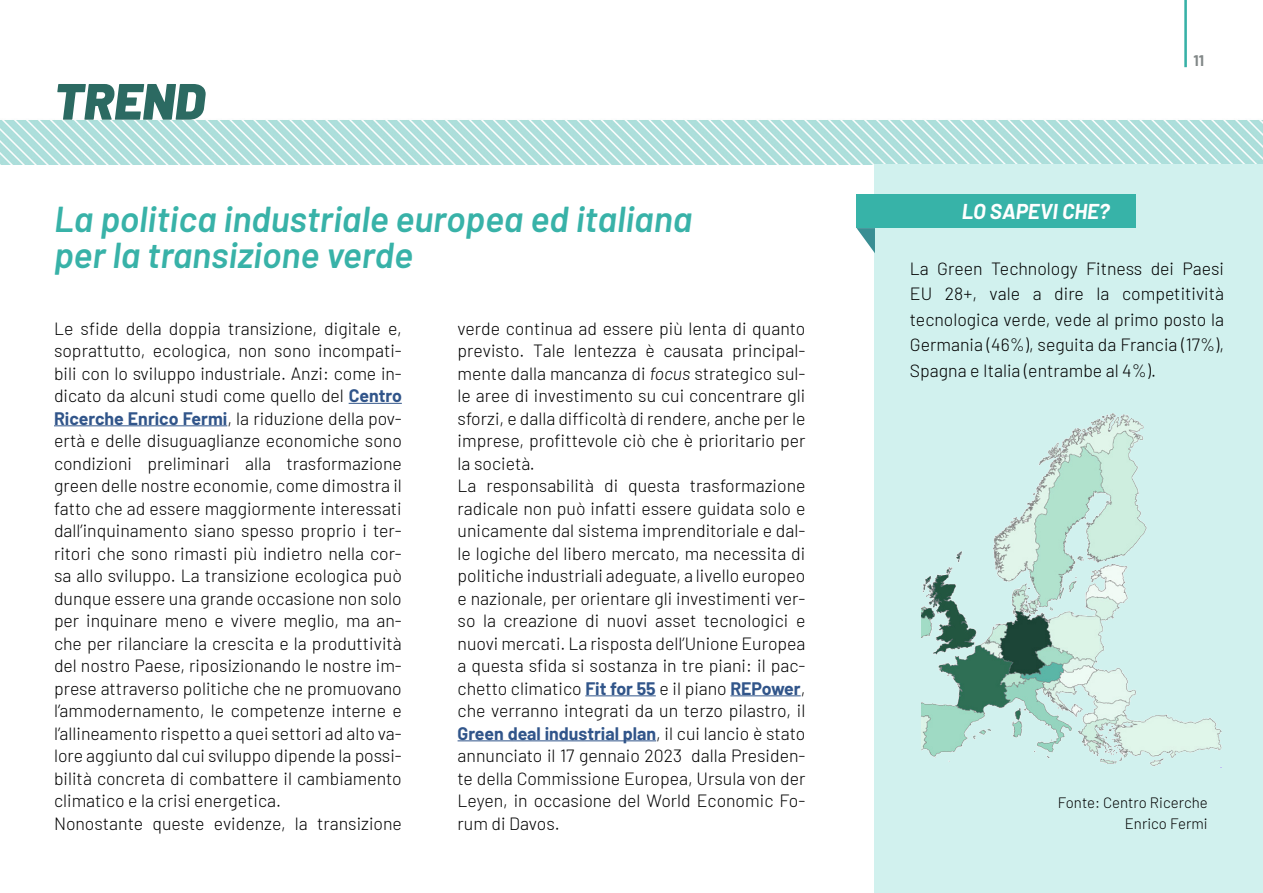
<style>
.page{position:relative;width:1263px;height:893px;background:#fff}
.page>*{position:absolute;margin:0;border:0;box-sizing:border-box;transform-origin:0 0}
.t1{font:italic 900 51px "Barlow";color:#2c6a62}
.t2{font:italic 600 36px/36px "Barlow";color:#38b2a8}
.t3{font:italic 700 21px "Barlow";color:#fff}
.t4{font:300 17.7px/22.5px "Barlow";color:#000}
.t5{font:300 15px/21px "Barlow";color:#000;text-align:right}
.t6{font:700 15px "Barlow";color:#828888}
.s1{font-weight:700;color:#31558a}
.s2{font-style:italic}
</style>
<div class="page">
<img style="left:0;top:67px;width:1263px;height:98px">
<div style="left:1184px;top:0;width:3px;height:67px;border:2px solid #37b1a7"></div>
<hr style="left:349px;top:403px;width:53px;height:1px;background:#31558a">
<hr style="left:54px;top:425px;width:173px;height:1px;background:#31558a">
<hr style="left:585px;top:695px;width:71px;height:1px;background:#31558a">
<hr style="left:730px;top:695px;width:71px;height:1px;background:#31558a">
<hr style="left:458px;top:740px;width:198px;height:1px;background:#31558a">
<div style="left:874px;top:165px;width:389px;height:728px;background:#d1f1ee"></div>
<div style="left:856px;top:195px;width:280px;height:33px;background:#37b3a8"></div>
<svg style="left:856px;top:228px;width:19px;height:25px"></svg>
<img style="left:922px;top:413px;width:300px;height:355px">
<h1 class="t1" style="left:54px;top:63px;width:153px">TREND</h1>
<h2 class="t2" style="left:54px;top:198px;width:640px">La politica industriale europea ed italiana per la transizione verde</h2>
<p class="t4" style="left:54px;top:316px;width:349px">Le sfide della doppia transizione, digitale e, soprattutto, ecologica, non sono incompati&shy;bili con lo sviluppo industriale. Anzi: come in&shy;dicato da alcuni studi come quello del <span class="s1">Centro Ricerche Enrico Fermi</span>, la riduzione della pov&shy;ertà e delle disuguaglianze economiche sono condizioni preliminari alla trasformazione green delle nostre economie, come dimostra il fatto che ad essere maggiormente interessati dall’inquinamento siano spesso proprio i ter&shy;ritori che sono rimasti più indietro nella cor&shy;sa allo sviluppo. La transizione ecologica può dunque essere una grande occasione non solo per inquinare meno e vivere meglio, ma an&shy;che per rilanciare la crescita e la produttività del nostro Paese, riposizionando le nostre im&shy;prese attraverso politiche che ne promuovano l’ammodernamento, le competenze interne e l’allineamento rispetto a quei settori ad alto va&shy;lore aggiunto dal cui sviluppo dipende la possi&shy;bilità concreta di combattere il cambiamento climatico e la crisi energetica.<br>Nonostante queste evidenze, la transizione</p>
<p class="t4" style="left:458px;top:316px;width:349px">verde continua ad essere più lenta di quanto previsto. Tale lentezza è causata principal&shy;mente dalla mancanza di <span class="s2">focus</span> strategico sul&shy;le aree di investimento su cui concentrare gli sforzi, e dalla difficoltà di rendere, anche per le imprese, profittevole ciò che è prioritario per la società.<br>La responsabilità di questa trasformazione radicale non può infatti essere guidata solo e unicamente dal sistema imprenditoriale e dal&shy;le logiche del libero mercato, ma necessita di politiche industriali adeguate, a livello europeo e nazionale, per orientare gli investimenti ver&shy;so la creazione di nuovi asset tecnologici e nuovi mercati. La risposta dell’Unione Europea a questa sfida si sostanza in tre piani: il pac&shy;chetto climatico <span class="s1">Fit for 55</span> e il piano <span class="s1">REPower</span>, che verranno integrati da un terzo pilastro, il <span class="s1">Green deal industrial plan</span>, il cui lancio è stato annunciato il 17 gennaio 2023 dalla Presiden&shy;te della Commissione Europea, Ursula von der Leyen, in occasione del World Economic Fo&shy;rum di Davos.</p>
<p class="t3" style="left:962px;top:196px;width:150px">LO SAPEVI CHE?</p>
<p class="t6" style="left:1193px;top:50px;width:12px">11</p>
<p class="t4" style="left:910px;top:254px;width:316px;line-height:25.5px;text-align:justify">La Green Technology Fitness dei Paesi EU 28+, vale a dire la competitività tecnologica verde, vede al primo posto la Germania (46%), seguita da Francia (17%), Spagna e Italia (entrambe al 4%).</p>
<p class="t5" style="left:1058px;top:791px;width:151px">Fonte: Centro Ricerche<br>Enrico Fermi</p>
</div>
